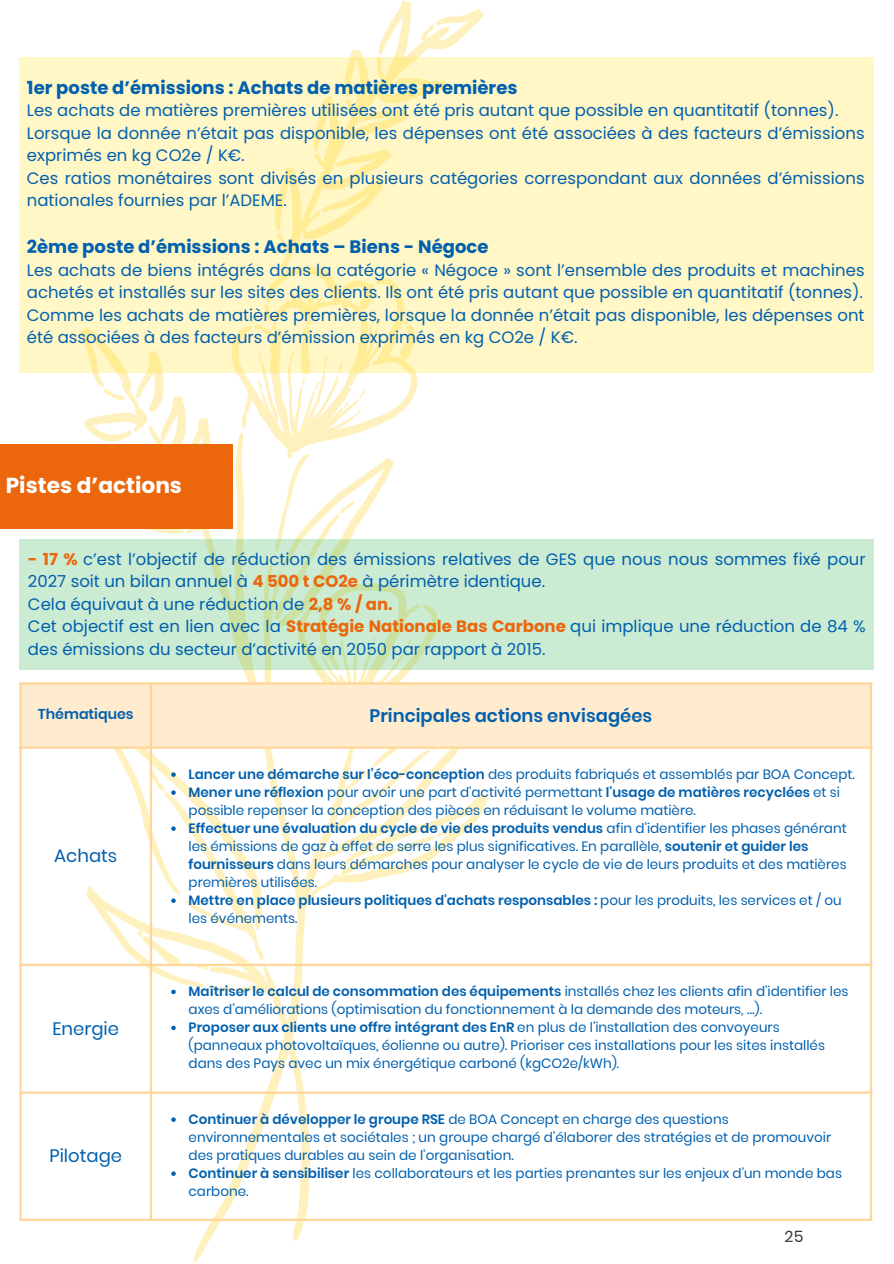
<style>
.page{position:relative;width:894px;height:1264px;background:#fff}
.page>*{position:absolute;margin:0;border:0;box-sizing:border-box;transform-origin:0 0}
.t1{font:700 21.75px "Poppins";color:#fff}
.t2{font:700 18px "Poppins";color:#0060af}
.t3{font:600 18px "Poppins";color:#0060af}
.t4{font:18px "Poppins";color:#0060af}
.t5{font:16.5px/22.5px "Poppins";color:#0060af}
.t6{font:15.75px "Poppins";color:#383838}
.t7{font:600 14.25px "Poppins";color:#0060af}
.t8{font:13.5px/18px "Poppins";color:#0060af}
.t9{font:600 13.5px/18px "Poppins";color:#0060af}
.s1{font-weight:700;color:#ec660c}
.s2{font-weight:600}
.s3{font-weight:400}
</style>
<div class="page">
<div style="left:19px;top:58px;width:854px;height:315px;background:#fff7c6"></div>
<div style="left:0;top:444px;width:232px;height:84px;background:#ec660c"></div>
<div style="left:19px;top:539px;width:854px;height:130px;background:#cbebd3"></div>
<div style="left:22px;top:684px;width:847px;height:62px;background:#ffebcd"></div>
<svg style="left:80px;top:1px;width:408px;height:1239px"></svg>
<hr style="left:19px;top:684px;width:3px;height:534px;background:#ffd699">
<hr style="left:150px;top:684px;width:2px;height:534px;background:#ffd699">
<hr style="left:869px;top:684px;width:2px;height:534px;background:#ffd699">
<hr style="left:19px;top:682px;width:852px;height:2px;background:#ffd699">
<hr style="left:19px;top:746px;width:852px;height:2px;background:#ffd699">
<hr style="left:19px;top:963px;width:852px;height:3px;background:#ffd699">
<hr style="left:19px;top:1091px;width:852px;height:2px;background:#ffd699">
<hr style="left:19px;top:1218px;width:852px;height:2px;background:#ffd699">
<p class="t2" style="left:27px;top:75px;width:492px">1er poste d’émissions : Achats de matières premières</p>
<p class="t5" style="left:27px;top:99px;width:812px">Les achats de matières premières utilisées ont été pris autant que possible en quantitatif (tonnes).</p>
<p class="t5" style="left:27px;top:121px;width:839px">Lorsque la donnée n’était pas disponible, les dépenses ont été associées à des facteurs d’émissions exprimés en kg CO2e / K€.</p>
<p class="t5" style="left:27px;top:166px;width:839px">Ces ratios monétaires sont divisés en plusieurs catégories correspondant aux données d’émissions nationales fournies par l’ADEME.</p>
<p class="t2" style="left:27px;top:234px;width:463px">2ème poste d’émissions : Achats – Biens - Négoce</p>
<p class="t5" style="left:27px;top:259px;width:839px">Les achats de biens intégrés dans la catégorie « Négoce » sont l’ensemble des produits et machines achetés et installés sur les sites des clients. Ils ont été pris autant que possible en quantitatif (tonnes).</p>
<p class="t5" style="left:27px;top:304px;width:839px">Comme les achats de matières premières, lorsque la donnée n’était pas disponible, les dépenses ont été associées à des facteurs d’émission exprimés en kg CO2e / K€.</p>
<p class="t1" style="left:6px;top:470px;width:178px">Pistes d’actions</p>
<p class="t5" style="left:28px;top:547px;width:839px"><span class="s1">- 17 %</span> c’est l’objectif de réduction des émissions relatives de GES que nous nous sommes fixé pour<br>2027 soit un bilan annuel à <span class="s1">4 500 t CO2e</span> à périmètre identique.</p>
<p class="t5" style="left:28px;top:592px;width:366px">Cela équivaut à une réduction de <span class="s1">2,8 % / an.</span></p>
<p class="t5" style="left:28px;top:615px;width:839px">Cet objectif est en lien avec la <span class="s1">Stratégie Nationale Bas Carbone</span> qui implique une réduction de 84 % des émissions du secteur d’activité en 2050 par rapport à 2015.</p>
<p class="t7" style="left:38px;top:704px;width:97px">Thématiques</p>
<p class="t3" style="left:369px;top:702px;width:284px">Principales actions envisagées</p>
<p class="t4" style="left:54px;top:843px;width:64px">Achats</p>
<p class="t4" style="left:52px;top:1015px;width:68px">Energie</p>
<p class="t4" style="left:49px;top:1143px;width:74px">Pilotage</p>
<p class="t8" style="left:188px;top:765px;width:667px"><span class="s2">Lancer une démarche sur l’éco-conception</span> des produits fabriqués et assemblés par BOA Concept.</p>
<h1 class="t8" style="left:188px;top:783px;width:652px"><span class="s2">Mener une réflexion</span> pour avoir une part d'activité permettant <span class="s2">l'usage de matières recyclées</span> et si possible repenser la conception des pièces en réduisant le volume matière.</h1>
<p class="t8" style="left:188px;top:819px;width:659px"><span class="s2">Effectuer une évaluation du cycle de vie des produits vendus</span> afin d'identifier les phases générant les émissions de gaz à effet de serre les plus significatives. En parallèle, <span class="s2">soutenir et guider les fournisseurs</span> dans leurs démarches pour analyser le cycle de vie de leurs produits et des matières premières utilisées.</p>
<p class="t9" style="left:188px;top:891px;width:654px">Mettre en place plusieurs politiques d'achats responsables : <span class="s3">pour les produits, les services et / ou les événements.</span></p>
<p class="t8" style="left:188px;top:982px;width:661px"><span class="s2">Maîtriser le calcul de consommation des équipements</span> installés chez les clients afin d’identifier les axes d’améliorations (optimisation du fonctionnement à la demande des moteurs, …).</p>
<p class="t8" style="left:188px;top:1018px;width:637px"><span class="s2">Proposer aux clients une offre intégrant des EnR</span> en plus de l’installation des convoyeurs (panneaux photovoltaïques, éolienne ou autre). Prioriser ces installations pour les sites installés dans des Pays avec un mix énergétique carboné (kgCO2e/kWh).</p>
<p class="t8" style="left:188px;top:1110px;width:644px"><span class="s2">Continuer à développer le groupe RSE</span> de BOA Concept en charge des questions environnementales et sociétales ; un groupe chargé d'élaborer des stratégies et de promouvoir des pratiques durables au sein de l’organisation.</p>
<p class="t8" style="left:188px;top:1164px;width:654px"><span class="s2">Continuer à sensibiliser</span> les collaborateurs et les parties prenantes sur les enjeux d’un monde bas carbone.</p>
<p class="t6" style="left:784px;top:1225px;width:20px">25</p>
</div>
